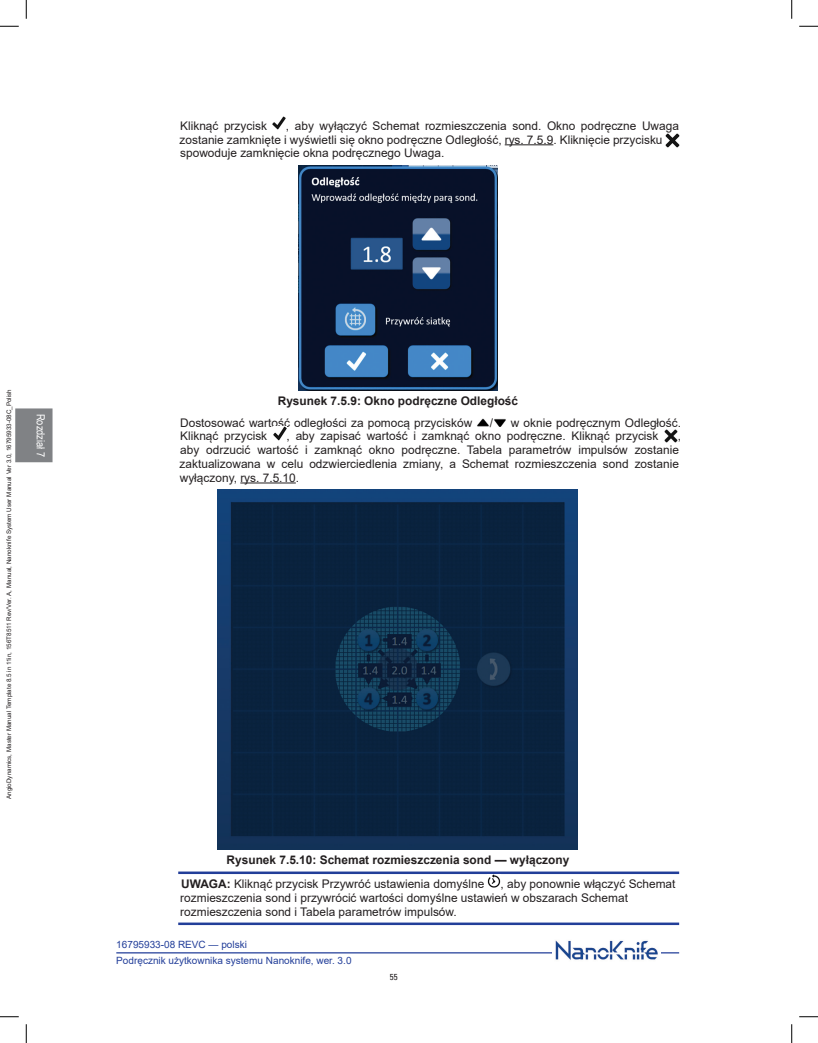
<style>
.page{position:relative;width:818px;height:1043px;background:#fff}
.page>*{position:absolute;margin:0;border:0;box-sizing:border-box;transform-origin:0 0}
.un_body_indent2{font:11.88px/13.8px "Arial";color:#231f20}
.un_caution_indent2{font:11.88px/14.4px "Arial";color:#231f20}
.un_figure_title{font:700 11.88px "Arial";color:#231f20}
.t1{font:11.25px "Arial Narrow";color:#fff}
.t2{font:10px/16.1px "Arial";color:#223e99}
.t3{font:condensed 8.75px "Univers LT Std";color:#231f20}
.t4{font:6.25px "Arial";color:#231f20}
.s1{font-weight:700}
</style>
<div class="page">
<div style="left:15px;top:408px;width:37px;height:54px;background:#808285"></div>
<hr style="left:116px;top:952px;width:563px;height:1px;background:#223e99">
<img style="left:552px;top:940px;width:108px;height:20px">
<hr style="left:504px;top:144px;width:49px;height:1px;background:#231f20">
<hr style="left:240px;top:482px;width:56px;height:1px;background:#231f20">
<hr style="left:178px;top:871px;width:501px;height:3px;background:#223e99">
<hr style="left:178px;top:922px;width:501px;height:3px;background:#223e99">
<img style="left:272px;top:116px;width:14px;height:14px">
<img style="left:665px;top:134px;width:14px;height:13px">
<img style="left:298px;top:165px;width:199px;height:225px">
<img style="left:477px;top:418px;width:12px;height:9px">
<svg style="left:494px;top:419px;width:12px;height:8px"></svg>
<svg style="left:273px;top:427px;width:13px;height:13px"></svg>
<svg style="left:664px;top:429px;width:13px;height:13px"></svg>
<img style="left:218px;top:490px;width:360px;height:360px">
<svg style="left:487px;top:874px;width:13px;height:13px"></svg>
<svg style="left:0;top:25px;width:19px;height:2px"></svg>
<svg style="left:799px;top:25px;width:19px;height:2px"></svg>
<svg style="left:0;top:1016px;width:19px;height:1px"></svg>
<svg style="left:799px;top:1016px;width:19px;height:1px"></svg>
<svg style="left:25px;top:0;width:2px;height:19px"></svg>
<svg style="left:25px;top:1024px;width:2px;height:18px"></svg>
<svg style="left:791px;top:0;width:1px;height:19px"></svg>
<svg style="left:791px;top:1024px;width:1px;height:18px"></svg>
<p class="un_body_indent2" style="left:179px;top:119px;width:501px;text-indent:106px">, aby wyłączyć Schemat rozmieszczenia sond. Okno podręczne Uwaga zostanie zamknięte i wyświetli się okno podręczne Odległość, rys. 7.5.9. Kliknięcie przycisku spowoduje zamknięcie okna podręcznego Uwaga.</p>
<p class="un_body_indent2" style="left:180px;top:119px;width:88px">Kliknąć przycisk</p>
<p class="t4" style="left:5px;top:799px;width:411px;rotate:-90deg">AngioDynamics, Master Manual Template 8.5 in 11in, 156T8511 Rev/Ver. A, Manual, Nanoknife System User Manual Ver 3.0, 16795933-08C_Polish</p>
<p class="t1" style="left:49px;top:414px;width:45px;rotate:90deg">Rozdział 7</p>
<p class="un_figure_title" style="left:278px;top:392px;width:242px">Rysunek 7.5.9: Okno podręczne Odległość</p>
<p class="un_body_indent2" style="left:180px;top:415px;width:293px">Dostosować wartość odległości za pomocą przycisków</p>
<p class="un_body_indent2" style="left:490px;top:415px;width:5px">/</p>
<p class="un_body_indent2" style="left:511px;top:415px;width:172px">w oknie podręcznym Odległość.</p>
<p class="un_body_indent2" style="left:180px;top:429px;width:88px">Kliknąć przycisk</p>
<p class="un_body_indent2" style="left:286px;top:429px;width:373px">, aby zapisać wartość i zamknąć okno podręczne. Kliknąć przycisk</p>
<p class="un_body_indent2" style="left:179px;top:429px;width:503px;text-indent:498px">, aby odrzucić wartość i zamknąć okno podręczne. Tabela parametrów impulsów zostanie zaktualizowana w celu odzwierciedlenia zmiany, a Schemat rozmieszczenia sond zostanie wyłączony, rys. 7.5.10.</p>
<p class="un_figure_title" style="left:226px;top:851px;width:344px">Rysunek 7.5.10: Schemat rozmieszczenia sond — wyłączony</p>
<p class="un_caution_indent2" style="left:181px;top:876px;width:304px"><span class="s1">UWAGA:</span> Kliknąć przycisk Przywróć ustawienia domyślne</p>
<p class="un_caution_indent2" style="left:180px;top:876px;width:496px;text-indent:320px">, aby ponownie włączyć Schemat rozmieszczenia sond i przywrócić wartości domyślne ustawień w obszarach Schemat rozmieszczenia sond i Tabela parametrów impulsów.</p>
<p class="t2" style="left:116px;top:936px;width:237px">16795933-08 REVC — polski<br>Podręcznik użytkownika systemu Nanoknife, wer. 3.0</p>
<p class="t3" style="left:390px;top:971px;width:9px">55</p>
</div>
